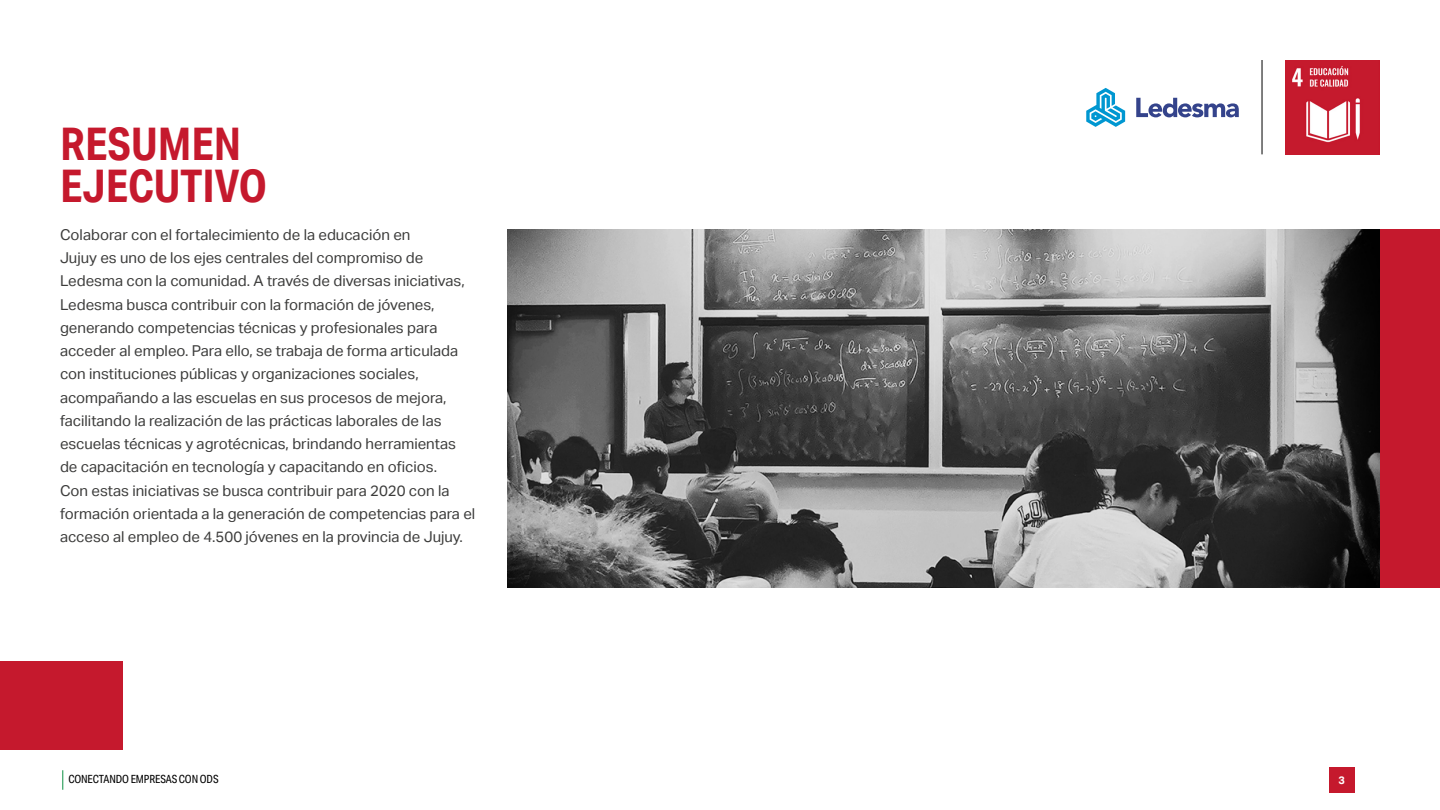
<style>
.page{position:relative;width:1440px;height:810px;background:#fff}
.page>*{position:absolute;margin:0;border:0;box-sizing:border-box;transform-origin:0 0}
.t1{font:700 45px/42.8px "Aktiv Grotesk Cd";color:#c5192d}
.t2{font:15px/23.2px "Aktiv Grotesk";color:#3c3c3b}
.t3{font:11.25px "Aktiv Grotesk Cd";letter-spacing:-.01em;color:#000}
.t4{font:700 10.88px "Aktiv Grotesk";color:#fff}
</style>
<div class="page">
<svg style="left:62px;top:770px;width:1px;height:20px"></svg>
<div style="left:1329px;top:767px;width:25px;height:26px;background:#c5192d"></div>
<img style="left:1285px;top:60px;width:95px;height:95px">
<hr style="left:1262px;top:60px;width:1px;height:94px;background:#000">
<svg style="left:1086px;top:88px;width:39px;height:39px"></svg>
<svg style="left:1136px;top:98px;width:103px;height:19px"></svg>
<img style="left:508px;top:229px;width:872px;height:359px">
<div style="left:1380px;top:229px;width:60px;height:359px;background:#c5192d"></div>
<div style="left:0;top:661px;width:123px;height:89px;background:#c5192d"></div>
<p class="t1" style="left:60px;top:122px;width:209px">RESUMEN<br>EJECUTIVO</p>
<p class="t2" style="left:60px;top:223px;width:417px">Colaborar con el fortalecimiento de la educación en<br>Jujuy es uno de los ejes centrales del compromiso de Ledesma con la comunidad. A través de diversas iniciativas, Ledesma busca contribuir con la formación de jóvenes, generando competencias técnicas y profesionales para acceder al empleo. Para ello, se trabaja de forma articulada con instituciones públicas y organizaciones sociales, acompañando a las escuelas en sus procesos de mejora, facilitando la realización de las prácticas laborales de las escuelas técnicas y agrotécnicas, brindando herramientas de capacitación en tecnología y capacitando en oficios.<br>Con estas iniciativas se busca contribuir para 2020 con la formación orientada a la generación de competencias para el acceso al empleo de 4.500 jóvenes en la provincia de Jujuy.</p>
<p class="t3" style="left:68px;top:773px;width:152px">CONECTANDO EMPRESAS CON ODS</p>
<p class="t4" style="left:1338px;top:774px;width:8px">3</p>
</div>
